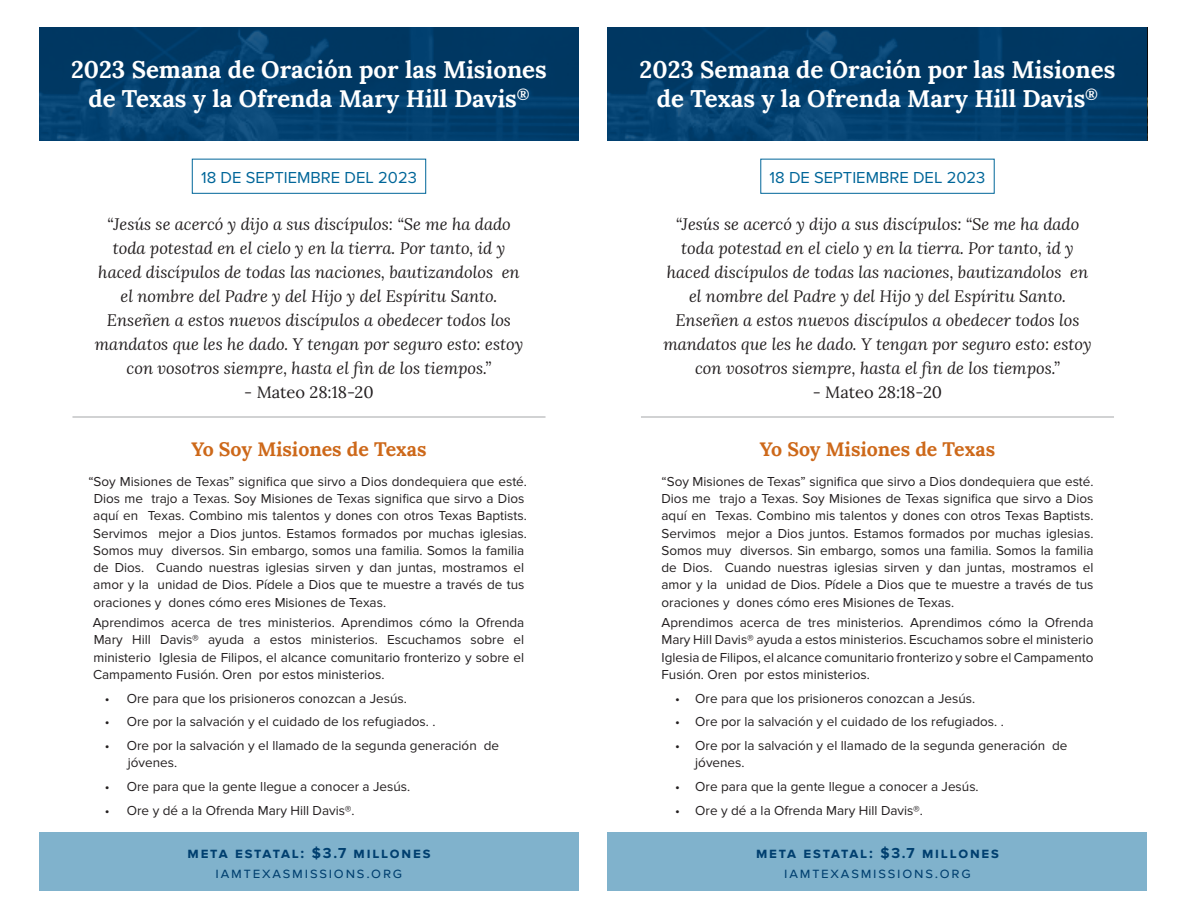
<style>
.page{position:relative;width:1188px;height:918px;background:#fff}
.page>*{position:absolute;margin:0;border:0;box-sizing:border-box;transform-origin:0 0}
.t1{font:700 24px/28.8px "Lora";color:#fff;text-align:center}
.t2{font:700 19.5px "Lora";color:#cd6819}
.t3{font:italic 16.5px/24px "Lora";color:#231f20;text-align:center}
.t4{font:16.5px "Proxima Nova";color:#069}
.t5{font:16.5px "Lora";color:#231f20}
.t6{font:700 15px "Proxima Nova";letter-spacing:.12em;color:#003f6f}
.t7{font:15px "Proxima Nova";letter-spacing:.12em;color:#003f6f}
.t8{font:13.5px/17.2px "Proxima Nova";color:#231f20}
</style>
<div class="page">
<svg style="left:39px;top:27px;width:540px;height:114px;background:#023d6a"></svg>
<div style="left:192px;top:159px;width:234px;height:35px;border:1px solid #069"></div>
<hr style="left:72px;top:417px;width:474px;height:1px;background:#a5a6a8">
<div style="left:39px;top:833px;width:540px;height:58px;background:#80b2cc"></div>
<svg style="left:608px;top:27px;width:540px;height:114px;background:#023d6a"></svg>
<div style="left:760px;top:159px;width:235px;height:35px;border:1px solid #069"></div>
<hr style="left:641px;top:417px;width:473px;height:1px;background:#a5a6a8">
<div style="left:608px;top:833px;width:540px;height:58px;background:#80b2cc"></div>
<p class="t1" style="left:71px;top:53px;width:477px">2023 Semana de Oración por las Misiones de Texas y la Ofrenda Mary Hill Davis<sup>®</sup></p>
<p class="t4" style="left:201px;top:168px;width:217px">18 DE SEPTIEMBRE DEL 2023</p>
<p class="t3" style="left:98px;top:212px;width:423px">“Jesús se acercó y dijo a sus discípulos: “Se me ha dado toda potestad en el cielo y en la tierra. Por tanto, id y haced discípulos de todas las naciones, bautizandolos en el nombre del Padre y del Hijo y del Espíritu Santo.</p>
<p class="t3" style="left:95px;top:308px;width:430px">Enseñen a estos nuevos discípulos a obedecer todos los mandatos que les he dado. Y tengan por seguro esto: estoy con vosotros siempre, hasta el fin de los tiempos.”</p>
<p class="t5" style="left:244px;top:380px;width:131px">- Mateo 28:18-20</p>
<p class="t2" style="left:191px;top:433px;width:237px">Yo Soy Misiones de Texas</p>
<p class="t8" style="left:93px;top:473px;width:435px;text-indent:-5px">“Soy Misiones de Texas” significa que sirvo a Dios dondequiera que esté.<br>Dios me trajo a Texas. Soy Misiones de Texas significa que sirvo a Dios aquí en Texas. Combino mis talentos y dones con otros Texas Baptists.<br>Servimos mejor a Dios juntos. Estamos formados por muchas iglesias.<br>Somos muy diversos. Sin embargo, somos una familia. Somos la familia de Dios. Cuando nuestras iglesias sirven y dan juntas, mostramos el amor y la unidad de Dios. Pídele a Dios que te muestre a través de tus oraciones y dones cómo eres Misiones de Texas.</p>
<p class="t8" style="left:93px;top:614px;width:433px;text-align:justify">Aprendimos acerca de tres ministerios. Aprendimos cómo la Ofrenda Mary Hill Davis® ayuda a estos ministerios. Escuchamos sobre el ministerio Iglesia de Filipos, el alcance comunitario fronterizo y sobre el Campamento Fusión. Oren por estos ministerios.</p>
<p class="t8" style="left:105px;top:690px;width:304px">• Ore para que los prisioneros conozcan a Jesús.</p>
<p class="t8" style="left:105px;top:713px;width:332px">• Ore por la salvación y el cuidado de los refugiados. .</p>
<p class="t8" style="left:128px;top:737px;width:373px;text-indent:-23px">• Ore por la salvación y el llamado de la segunda generación de jóvenes.</p>
<p class="t8" style="left:105px;top:778px;width:307px">• Ore para que la gente llegue a conocer a Jesús.</p>
<p class="t8" style="left:105px;top:802px;width:251px">• Ore y dé a la Ofrenda Mary Hill Davis®.</p>
<p class="t6" style="left:188px;top:844px;width:244px">meta estatal: $3.7 millones</p>
<p class="t7" style="left:216px;top:864px;width:188px">iamtexasmissions.org</p>
<p class="t1" style="left:640px;top:53px;width:477px">2023 Semana de Oración por las Misiones de Texas y la Ofrenda Mary Hill Davis<sup>®</sup></p>
<p class="t4" style="left:770px;top:168px;width:217px">18 DE SEPTIEMBRE DEL 2023</p>
<p class="t3" style="left:667px;top:212px;width:423px">“Jesús se acercó y dijo a sus discípulos: “Se me ha dado toda potestad en el cielo y en la tierra. Por tanto, id y haced discípulos de todas las naciones, bautizandolos en el nombre del Padre y del Hijo y del Espíritu Santo.</p>
<p class="t3" style="left:663px;top:308px;width:430px">Enseñen a estos nuevos discípulos a obedecer todos los mandatos que les he dado. Y tengan por seguro esto: estoy con vosotros siempre, hasta el fin de los tiempos.”</p>
<p class="t5" style="left:813px;top:380px;width:131px">- Mateo 28:18-20</p>
<p class="t2" style="left:760px;top:433px;width:237px">Yo Soy Misiones de Texas</p>
<p class="t8" style="left:662px;top:473px;width:434px;text-align:justify">“Soy Misiones de Texas” significa que sirvo a Dios dondequiera que esté.<br>Dios me trajo a Texas. Soy Misiones de Texas significa que sirvo a Dios aquí en Texas. Combino mis talentos y dones con otros Texas Baptists.<br>Servimos mejor a Dios juntos. Estamos formados por muchas iglesias.<br>Somos muy diversos. Sin embargo, somos una familia. Somos la familia de Dios. Cuando nuestras iglesias sirven y dan juntas, mostramos el amor y la unidad de Dios. Pídele a Dios que te muestre a través de tus oraciones y dones cómo eres Misiones de Texas.</p>
<p class="t8" style="left:662px;top:614px;width:434px;text-align:justify">Aprendimos acerca de tres ministerios. Aprendimos cómo la Ofrenda Mary Hill Davis® ayuda a estos ministerios. Escuchamos sobre el ministerio Iglesia de Filipos, el alcance comunitario fronterizo y sobre el Campamento Fusión. Oren por estos ministerios.</p>
<p class="t8" style="left:675px;top:690px;width:302px">• Ore para que los prisioneros conozcan a Jesús.</p>
<p class="t8" style="left:675px;top:713px;width:330px">• Ore por la salvación y el cuidado de los refugiados. .</p>
<p class="t8" style="left:695px;top:737px;width:374px;text-indent:-20px">• Ore por la salvación y el llamado de la segunda generación de jóvenes.</p>
<p class="t8" style="left:675px;top:778px;width:305px">• Ore para que la gente llegue a conocer a Jesús.</p>
<p class="t8" style="left:675px;top:802px;width:250px">• Ore y dé a la Ofrenda Mary Hill Davis®.</p>
<p class="t6" style="left:756px;top:844px;width:244px">meta estatal: $3.7 millones</p>
<p class="t7" style="left:784px;top:864px;width:188px">iamtexasmissions.org</p>
</div>
